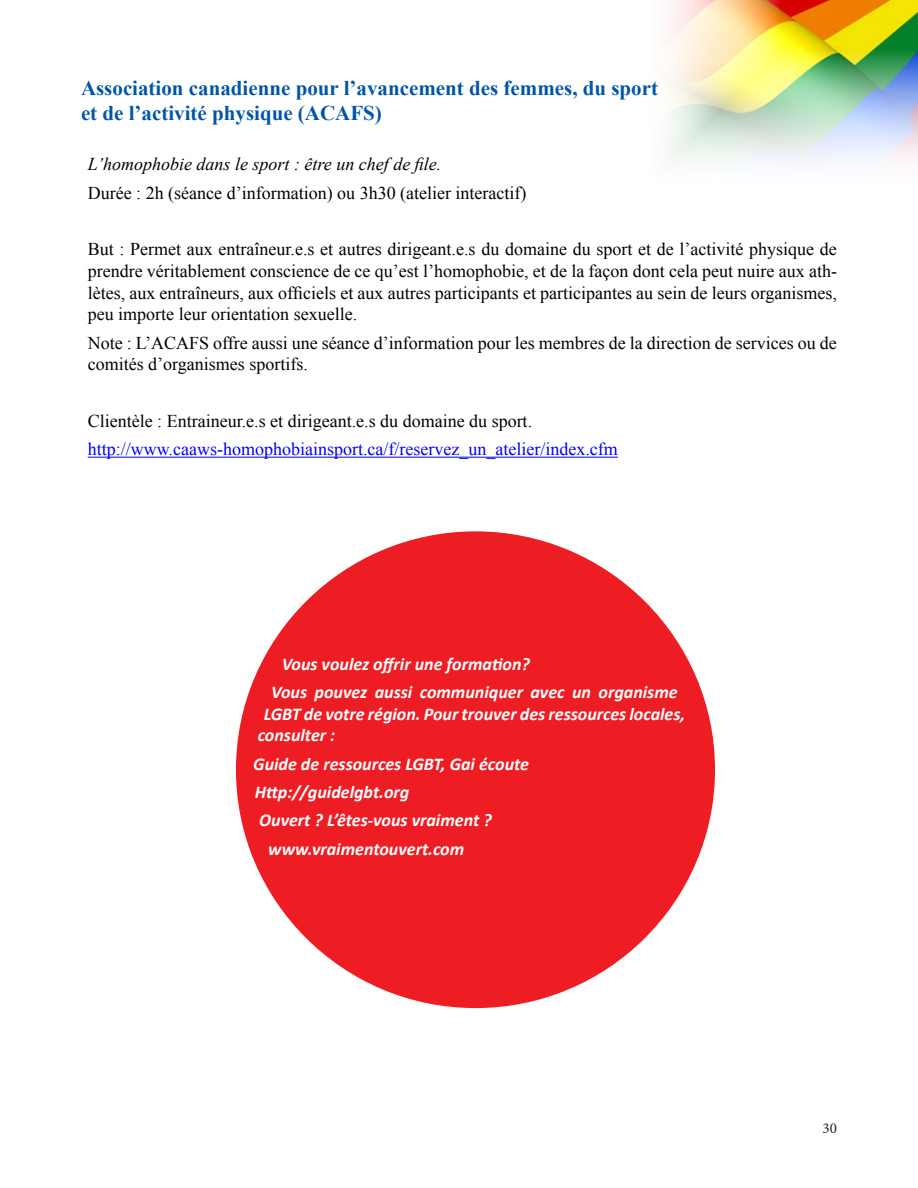
<style>
.page{position:relative;width:918px;height:1188px;background:#fff}
.page>*{position:absolute;margin:0;border:0;box-sizing:border-box;transform-origin:0 0}
.t1{font:700 21px/25.2px "Times New Roman";color:#0155a7}
.t2{font:18px/21.6px "Times New Roman";color:#00000a;text-align:justify}
.t3{font:italic 700 18px/28.3px "Calibri";color:#fff}
.t4{font:18px "Times New Roman";color:#00f}
.t5{font:italic 18px "Times New Roman";color:#00000a}
.t6{font:15px "Minion Pro";color:#231f20}
</style>
<div class="page">
<img style="left:670px;top:0;width:248px;height:161px">
<hr style="left:88px;top:457px;width:530px;height:1px;background:#00f">
<div style="left:236px;top:531px;width:479px;height:477px;background:#ee1d23;border-radius:50%"></div>
<p class="t1" style="left:81px;top:76px;width:579px">Association canadienne pour l’avancement des femmes, du sport et de l’activité physique (ACAFS)</p>
<p class="t5" style="left:88px;top:154px;width:355px">L’homophobie dans le sport : être un chef de file.</p>
<p class="t2" style="left:88px;top:182px;width:440px">Durée : 2h (séance d’information) ou 3h30 (atelier interactif)</p>
<p class="t2" style="left:88px;top:239px;width:751px">But : Permet aux entraîneur.e.s et autres dirigeant.e.s du domaine du sport et de l’activité physique de prendre véritablement conscience de ce qu’est l’homophobie, et de la façon dont cela peut nuire aux ath&shy;lètes, aux entraîneurs, aux officiels et aux autres participants et participantes au sein de leurs organismes, peu importe leur orientation sexuelle.</p>
<p class="t2" style="left:88px;top:332px;width:751px">Note : L’ACAFS offre aussi une séance d’information pour les membres de la direction de services ou de comités d’organismes sportifs.</p>
<p class="t2" style="left:88px;top:410px;width:446px">Clientèle : Entraineur.e.s et dirigeant.e.s du domaine du sport.</p>
<p class="t4" style="left:88px;top:439px;width:532px">http://www.caaws-homophobiainsport.ca/f/reservez_un_atelier/index.cfm</p>
<p class="t3" style="left:271px;top:651px;width:408px;text-indent:10px">Vous voulez offrir une formation?<br>Vous pouvez aussi communiquer avec un organisme</p>
<p class="t3" style="left:258px;top:704px;width:429px;line-height:21.6px;text-indent:6px">LGBT de votre région. Pour trouver des ressources locales, consulter :</p>
<p class="t3" style="left:253px;top:751px;width:277px">Guide de ressources LGBT, Gai écoute</p>
<p class="t3" style="left:255px;top:779px;width:156px">Http://guidelgbt.org</p>
<p class="t3" style="left:259px;top:808px;width:234px">Ouvert ? L’êtes-vous vraiment ?</p>
<p class="t3" style="left:268px;top:836px;width:198px">www.vraimentouvert.com</p>
<p class="t6" style="left:823px;top:1118px;width:16px">30</p>
</div>
